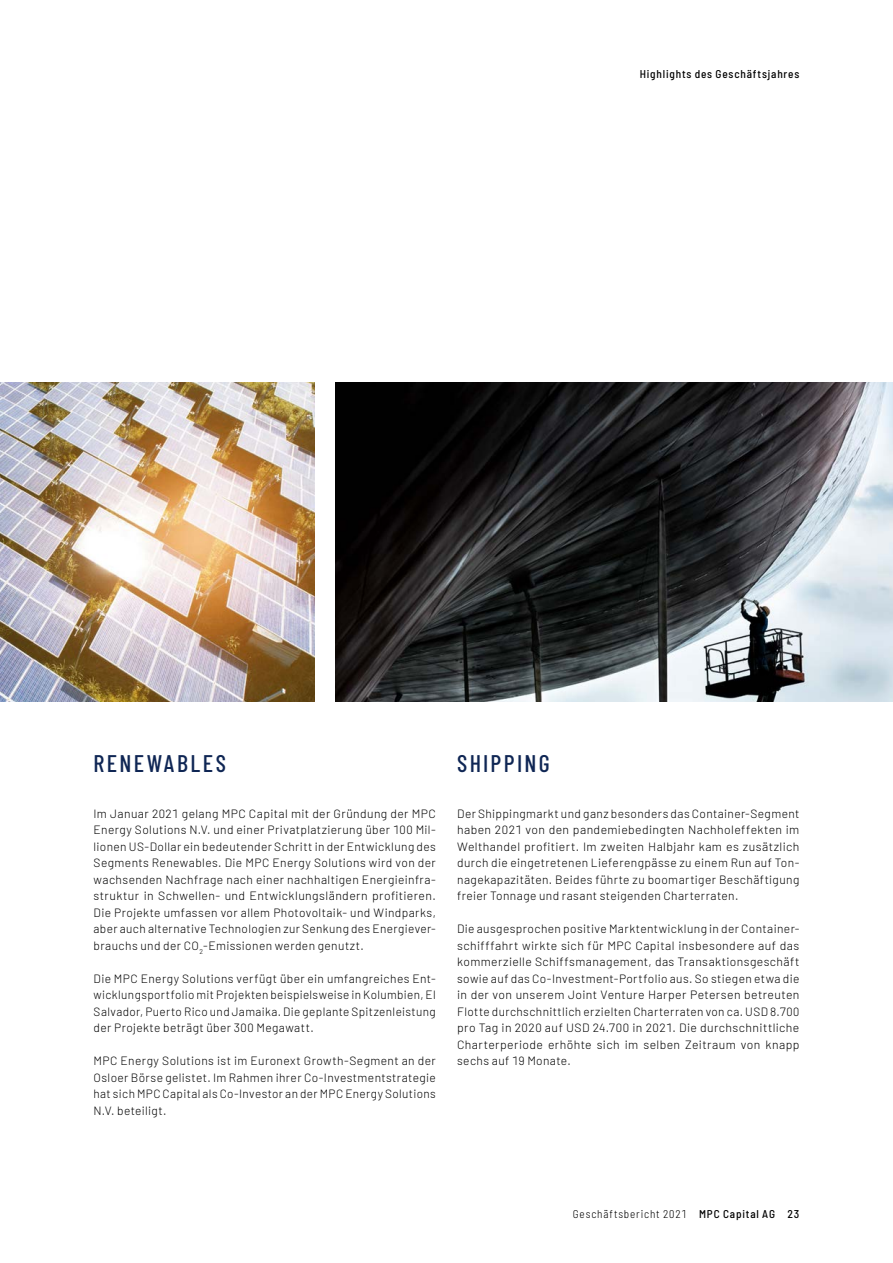
<style>
.page{position:relative;width:893px;height:1263px;background:#fff}
.page>*{position:absolute;margin:0;border:0;box-sizing:border-box;transform-origin:0 0}
.t1{font:500 24px "Barlow Condensed";letter-spacing:.1em;color:#0f2654}
.Fließtext{font:300 12px/16.5px "Barlow";letter-spacing:.03em;color:#000;text-align:justify}
.t2{font:300 semi-condensed 11.25px "Barlow";letter-spacing:.075em;color:#000}
.t3{font:500 semi-condensed 11.25px "Barlow";letter-spacing:.075em;color:#000}
.s1{font-weight:500}
</style>
<div class="page">
<img style="left:0;top:383px;width:315px;height:319px">
<img style="left:336px;top:383px;width:557px;height:319px">
<p class="t3" style="left:640px;top:66px;width:161px">Highlights des Geschäftsjahres</p>
<h3 class="t1" style="left:94px;top:746px;width:134px">RENEWABLES</h3>
<p class="Fließtext" style="left:94px;top:804px;width:344px">Im Januar 2021 gelang MPC Capital mit der Gründung der MPC Energy Solutions N.V. und einer Privatplatzierung über 100 Mil&shy;lionen US-Dollar ein bedeutender Schritt in der Entwicklung des Segments Renewables. Die MPC Energy Solutions wird von der wachsenden Nachfrage nach einer nachhaltigen Energieinfra&shy;struktur in Schwellen- und Entwicklungsländern profitieren.<br>Die Projekte umfassen vor allem Photovoltaik- und Windparks, aber auch alternative Technologien zur Senkung des Energiever&shy;brauchs und der CO<sub>2</sub>-Emissionen werden genutzt.</p>
<p class="Fließtext" style="left:94px;top:969px;width:344px">Die MPC Energy Solutions verfügt über ein umfangreiches Ent&shy;wicklungsportfolio mit Projekten beispielsweise in Kolumbien, El Salvador, Puerto Rico und Jamaika. Die geplante Spitzenleistung der Projekte beträgt über 300 Megawatt.</p>
<p class="Fließtext" style="left:94px;top:1052px;width:344px">MPC Energy Solutions ist im Euronext Growth-Segment an der Osloer Börse gelistet. Im Rahmen ihrer Co-Investmentstrategie hat sich MPC Capital als Co-Investor an der MPC Energy Solutions N.V. beteiligt.</p>
<h3 class="t1" style="left:457px;top:746px;width:94px">SHIPPING</h3>
<p class="Fließtext" style="left:457px;top:804px;width:344px">Der Shippingmarkt und ganz besonders das Container-Segment haben 2021 von den pandemiebedingten Nachholeffekten im Welthandel profitiert. Im zweiten Halbjahr kam es zusätzlich durch die eingetretenen Lieferengpässe zu einem Run auf Ton&shy;nagekapazitäten. Beides führte zu boomartiger Beschäftigung freier Tonnage und rasant steigenden Charterraten.</p>
<p class="Fließtext" style="left:457px;top:920px;width:344px">Die ausgesprochen positive Marktentwicklung in der Container&shy;schifffahrt wirkte sich für MPC Capital insbesondere auf das kommerzielle Schiffsmanagement, das Transaktionsgeschäft sowie auf das Co-Investment-Portfolio aus. So stiegen etwa die in der von unserem Joint Venture Harper Petersen betreuten Flotte durchschnittlich erzielten Charterraten von ca. USD 8.700 pro Tag in 2020 auf USD 24.700 in 2021. Die durchschnittliche Charterperiode erhöhte sich im selben Zeitraum von knapp sechs auf 19 Monate.</p>
<p class="t2" style="left:573px;top:1205px;width:228px">Geschäftsbericht 2021 <span class="s1">MPC Capital AG 23</span></p>
</div>
